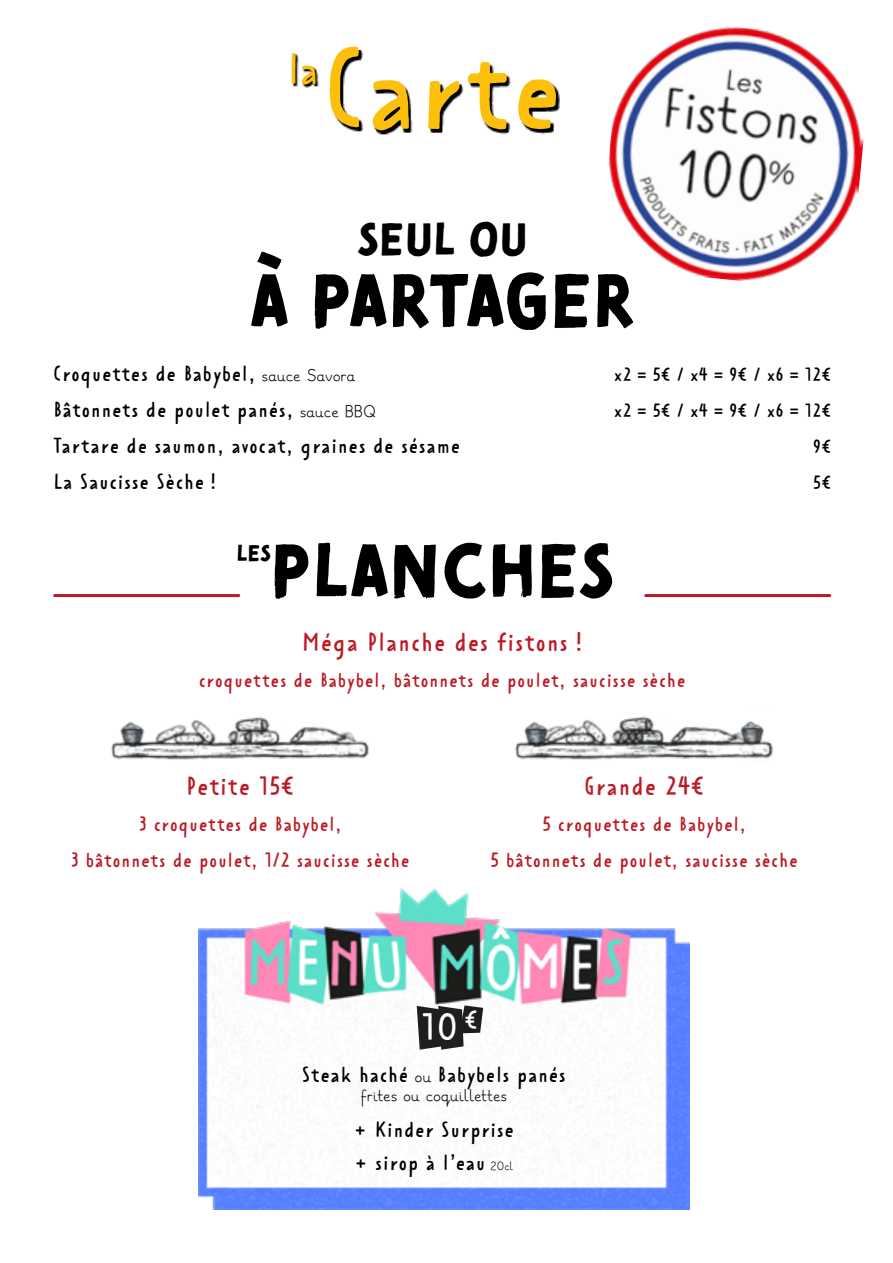
<style>
.page{position:relative;width:893px;height:1263px;background:#fff}
.page>*{position:absolute;margin:0;border:0;box-sizing:border-box;transform-origin:0 0}
.t1{font:120px "Tomarik Poster";letter-spacing:.01em;color:#fcc00c}
.t2{font:75px "Tomarik Brush";letter-spacing:-.005em;color:#000}
.t3{font:75px "Tomarik Brush";letter-spacing:.025em;color:#000}
.t4{font:45px "Tomarik Brush";letter-spacing:.025em;color:#000}
.t5{font:45px "Tomarik Poster";color:#fcc00c}
.t6{font:39px "Tomarik Poster";color:#fff}
.t7{font:27px "Tomarik Poster";letter-spacing:.025em;color:#bb1b27}
.t8{font:22.5px/33px "Tomarik Poster";letter-spacing:.025em;color:#000}
.t9{font:22.5px "Tomarik Brush";color:#000}
.t10{font:21px/36px "Tomarik Poster";letter-spacing:.025em;color:#bb1b27;text-align:center}
.t11{font:19.5px "Tomarik Poster";letter-spacing:.025em;color:#000}
.t12{font:12.75px "School Hand";letter-spacing:.025em;color:#000}
.t13{font:9px "School Hand";color:#000}
.s1{font-family:"School Hand";font-size:12.75px}
</style>
<div class="page">
<img style="left:608px;top:26px;width:256px;height:255px">
<svg style="left:331px;top:50px;width:228px;height:84px"></svg>
<svg style="left:293px;top:54px;width:25px;height:33px"></svg>
<img style="left:515px;top:716px;width:258px;height:44px">
<img style="left:111px;top:716px;width:258px;height:44px">
<hr style="left:646px;top:594px;width:184px;height:3px;background:#bb1b27">
<hr style="left:55px;top:594px;width:184px;height:3px;background:#bb1b27">
<img style="left:198px;top:888px;width:491px;height:321px">
<svg style="left:417px;top:1005px;width:66px;height:45px"></svg>
<h3 class="t5" style="left:288px;top:35px;width:32px">la</h3>
<h1 class="t1" style="left:322px;top:-2px;width:241px">Carte</h1>
<h3 class="t4" style="left:357px;top:198px;width:172px">SEUL OU</h3>
<h2 class="t2" style="left:250px;top:233px;width:385px">À PARTAGER</h2>
<p class="t8" style="left:53px;top:356px;width:304px">Croquettes de Babybel, <span class="s1">sauce Savora</span></p>
<p class="t11" style="left:614px;top:360px;width:218px">x2 = 5€ / x4 = 9€ / x6 = 12€</p>
<p class="t8" style="left:53px;top:392px;width:324px">Bâtonnets de poulet panés, <span class="s1">sauce BBQ</span></p>
<p class="t11" style="left:614px;top:396px;width:218px">x2 = 5€ / x4 = 9€ / x6 = 12€</p>
<p class="t8" style="left:53px;top:428px;width:409px">Tartare de saumon, avocat, graines de sésame</p>
<p class="t11" style="left:813px;top:432px;width:20px">9€</p>
<p class="t8" style="left:53px;top:464px;width:165px">La Saucisse Sèche !</p>
<p class="t11" style="left:813px;top:468px;width:20px">5€</p>
<h2 class="t3" style="left:271px;top:503px;width:344px">PLANCHES</h2>
<p class="t9" style="left:237px;top:533px;width:36px">LES</p>
<p class="t7" style="left:301px;top:621px;width:283px">Méga Planche des fistons !</p>
<p class="t10" style="left:199px;top:661px;width:488px">croquettes de Babybel, bâtonnets de poulet, saucisse sèche</p>
<p class="t7" style="left:186px;top:765px;width:110px">Petite 15€</p>
<p class="t10" style="left:71px;top:805px;width:341px">3 croquettes de Babybel,<br>3 bâtonnets de poulet, 1/2 saucisse sèche</p>
<p class="t7" style="left:584px;top:765px;width:122px">Grande 24€</p>
<p class="t10" style="left:490px;top:805px;width:309px">5 croquettes de Babybel,<br>5 bâtonnets de poulet, saucisse sèche</p>
<h3 class="t6" style="left:422px;top:997px;width:57px">10 <sup>€</sup></h3>
<p class="t8" style="left:302px;top:1056px;width:265px">Steak haché <span class="s1">ou</span> Babybels panés</p>
<p class="t12" style="left:361px;top:1089px;width:147px">frites ou coquillettes</p>
<p class="t8" style="left:354px;top:1112px;width:162px">+ Kinder Surprise + sirop à l’eau</p>
<p class="t13" style="left:490px;top:1162px;width:24px">20cl</p>
</div>
